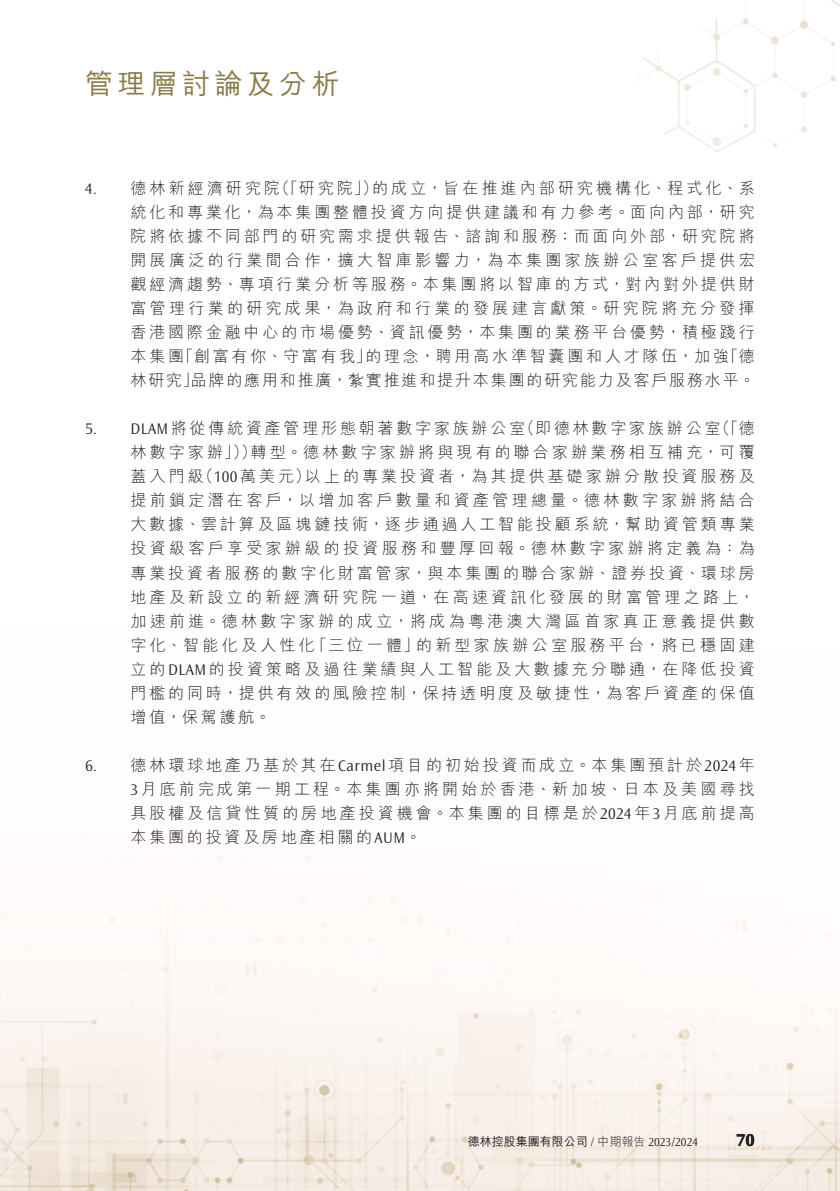
<style>
.page{position:relative;width:840px;height:1191px;background:#fff}
.page>*{position:absolute;margin:0;border:0;box-sizing:border-box;transform-origin:0 0}
.t1{font:500 28px "M Hei HK";letter-spacing:.155em;color:#897a47}
.t2{font:700 18px "Ocean Sans Std";color:#231f20}
.t3{font:300 16px/24px "M Hei HK";letter-spacing:.185em;color:#231f20;text-align:right}
.t4{font:300 16px "M Hei HK";letter-spacing:.205em;color:#231f20}
.t5{font:300 16px "Ocean Sans Std";color:#231f20}
.t6{font:500 12px "M Hei HK";color:#231f20}
.s1{font-family:"Ocean Sans Std"}
.s2{font-weight:300}
.s3{font-family:"Ocean Sans Std";font-weight:300}
</style>
<div class="page">
<img style="left:0;top:0;width:839px;height:1191px">
<h1 class="t1" style="left:85px;top:64px;width:256px">管理層討論及分析</h1>
<p class="t5" style="left:85px;top:180px;width:13px">4.</p>
<p class="t5" style="left:85px;top:420px;width:13px">5.</p>
<p class="t5" style="left:85px;top:756px;width:13px">6.</p>
<p class="t3" style="left:274px;top:176px;width:106px">（「研究院」）</p>
<p class="t3" style="left:130px;top:176px;width:151px">德林新經濟研究院</p>
<p class="t3" style="left:372px;top:176px;width:384px">的成立，旨在推進內部研究機構化、程式化、系</p>
<p class="t3" style="left:130px;top:200px;width:625px">統化和專業化，為本集團整體投資方向提供建議和有力參考。面向內部，研究院將依據不同部門的研究需求提供報告、諮詢和服務；而面向外部，研究院將開展廣泛的行業間合作，擴大智庫影響力，為本集團家族辦公室客戶提供宏觀經濟趨勢、專項行業分析等服務。本集團將以智庫的方式，對內對外提供財富管理行業的研究成果，為政府和行業的發展建言獻策。研究院將充分發揮香港國際金融中心的市場優勢、資訊優勢，本集團的業務平台優勢，積極踐行本集 「團 創富有你、守富有我 的」 理念，聘用高水準智囊團和人才隊伍，加 「強 德品牌的應用和推廣，紮實推進和提升本集團的研究能力及客戶服務水平。</p>
<p class="t3" style="left:130px;top:368px;width:69px">林研究」</p>
<p class="t3" style="left:130px;top:416px;width:591px"><span class="s1">DLAM</span>將從傳統資產管理形態朝著數字家族辦公 （室 即德林數字家族辦公室</p>
<p class="t3" style="left:713px;top:416px;width:42px">（「德</p>
<p class="t3" style="left:130px;top:440px;width:128px">林數字家辦」））</p>
<p class="t3" style="left:251px;top:440px;width:505px">轉型。德林數字家辦將與現有的聯合家辦業務相互補充，可覆</p>
<p class="t3" style="left:305px;top:464px;width:451px">以上的專業投資者，為其提供基礎家辦分散投資服務及</p>
<p class="t3" style="left:197px;top:464px;width:115px">（<span class="s1">100</span>萬美元）</p>
<p class="t3" style="left:130px;top:464px;width:75px">蓋入門級</p>
<p class="t4" style="left:130px;top:492px;width:625px">提前鎖定潛在客戶，以增加客戶數量和資產管理總量。德林數字家辦將結合</p>
<p class="t3" style="left:130px;top:512px;width:625px">大數據、雲計算及區塊鏈技術，逐步通過人工智能投顧系統，幫助資管類專業</p>
<p class="t4" style="left:130px;top:540px;width:625px">投資級客戶享受家辦級的投資服務和豐厚回報。德林數字家辦將定義為：為</p>
<p class="t3" style="left:130px;top:560px;width:625px">專業投資者服務的數字化財富管家，與本集團的聯合家辦、證券投資、環球房</p>
<p class="t3" style="left:130px;top:584px;width:625px">地產及新設立的新經濟研究院一道，在高速資訊化發展的財富管理之路上，</p>
<p class="t4" style="left:130px;top:612px;width:625px">加速前進。德林數字家辦的成立，將成為粵港澳大灣區首家真正意義提供數</p>
<p class="t4" style="left:416px;top:636px;width:340px">的新型家族辦公室服務平台，將已穩固建</p>
<p class="t3" style="left:130px;top:632px;width:625px;text-align:left">字化、智能化及人性化<br>立的<span class="s1">DLAM</span>的投資策略及過往業績與人工智能及大數據充分聯通，在降低投資門檻的同時，提供有效的風險控制，保持透明度及敏捷性，為客戶資產的保值增值，保駕護航。</p>
<p class="t3" style="left:130px;top:752px;width:625px">德林環球地產乃基於其在<span class="s1">Carmel</span>項目的初始投資而成立。本集團預計於<span class="s1">2024</span>年</p>
<p class="t3" style="left:311px;top:632px;width:109px">「三位一體」</p>
<p class="t3" style="left:130px;top:776px;width:625px;text-align:justify"><span class="s1">3</span>月底前完成第一期工程。本集團亦將開始於香港、新加坡、日本及美國尋找具股權及信貸性質的房地產投資機會。本集團的目標是於<span class="s1">2024</span>年<span class="s1">3</span>月底前提高本集團的投資及房地產相關的<span class="s1">AUM</span>。</p>
<p class="t6" style="left:467px;top:1132px;width:232px">德林控股集團有限公司 <span class="s2">/ 中期報告</span> <span class="s3">2023/2024</span></p>
<p class="t2" style="left:735px;top:1130px;width:20px">70</p>
</div>
